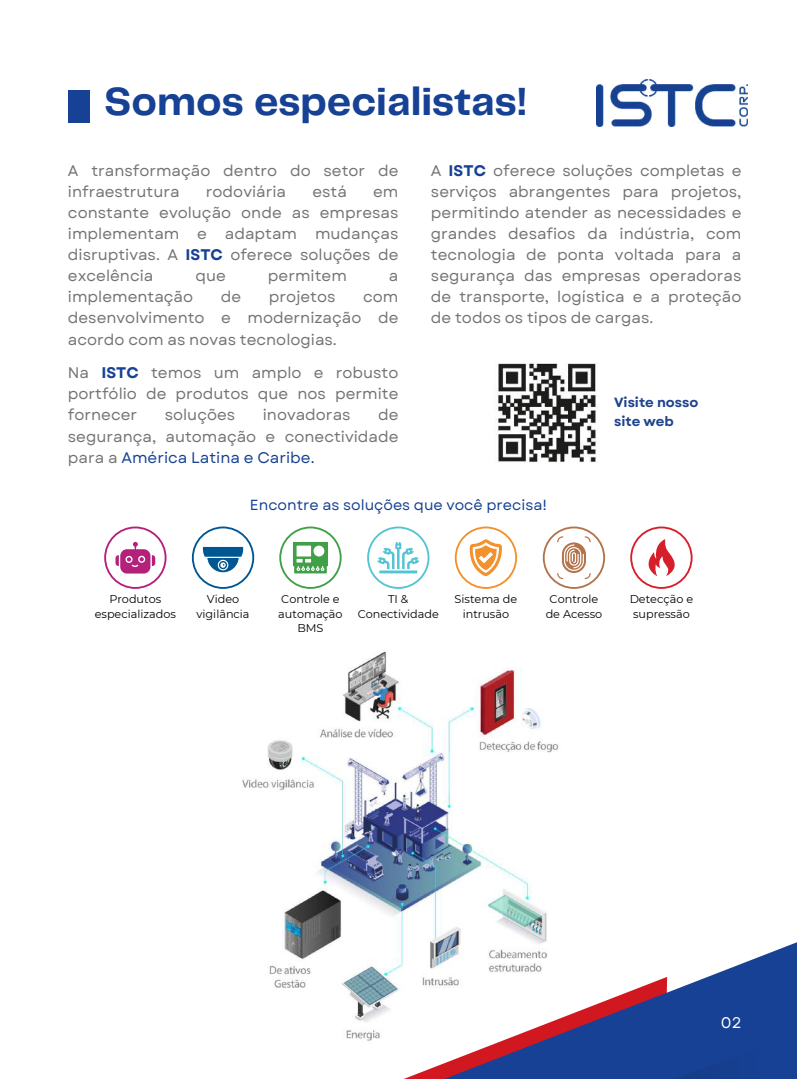
<style>
.page{position:relative;width:797px;height:1079px;background:#fff}
.page>*{position:absolute;margin:0;border:0;box-sizing:border-box;transform-origin:0 0}
.t1{font:700 40.81px "Telegraf";color:#164194}
.t2{font:15.38px/21.1px "Garet";color:#737373;text-align:justify}
.t3{font:15.38px "Garet";color:#fff}
.t4{font:14.62px "Garet";color:#164194}
.t5{font:700 13.38px/18.3px "Garet";color:#1f448e}
.t6{font:11.25px/14.6px "Montserrat";color:#000;text-align:center}
.s1{font-weight:700;color:#164194}
.s2{color:#164194}
</style>
<div class="page">
<div style="left:68px;top:90px;width:21px;height:33px;background:#164194"></div>
<img style="left:242px;top:651px;width:317px;height:273px">
<svg style="left:269px;top:924px;width:528px;height:154px"></svg>
<svg style="left:460px;top:1020px;width:337px;height:58px;background:#3c4e92"></svg>
<img style="left:596px;top:80px;width:151px;height:47px">
<img style="left:497px;top:363px;width:102px;height:100px">
<svg style="left:104px;top:526px;width:63px;height:62px"></svg>
<svg style="left:455px;top:526px;width:62px;height:62px"></svg>
<svg style="left:630px;top:526px;width:62px;height:62px"></svg>
<svg style="left:543px;top:526px;width:62px;height:62px"></svg>
<svg style="left:367px;top:526px;width:62px;height:62px"></svg>
<svg style="left:279px;top:526px;width:63px;height:62px"></svg>
<svg style="left:192px;top:526px;width:62px;height:62px"></svg>
<h1 class="t1" style="left:104px;top:84px;width:424px">Somos especialistas!</h1>
<p class="t2" style="left:68px;top:160px;width:332px">A transformação dentro do setor de infraestrutura</p>
<p class="t2" style="left:206px;top:181px;width:82px">rodoviária</p>
<p class="t2" style="left:312px;top:181px;width:36px">está</p>
<p class="t2" style="left:68px;top:181px;width:332px;text-indent:305px">em constante evolução onde as empresas implementam e adaptam mudanças disruptivas. A <span class="s1">ISTC</span> oferece soluções de excelência</p>
<p class="t2" style="left:196px;top:265px;width:32px">que</p>
<p class="t2" style="left:268px;top:265px;width:80px">permitem</p>
<p class="t2" style="left:389px;top:265px;width:11px">a</p>
<p class="t2" style="left:68px;top:286px;width:127px">implementação</p>
<p class="t2" style="left:221px;top:286px;width:22px">de</p>
<p class="t2" style="left:269px;top:286px;width:68px">projetos</p>
<p class="t2" style="left:68px;top:286px;width:332px;text-indent:295px">com desenvolvimento e modernização de acordo com as novas tecnologias.</p>
<p class="t2" style="left:68px;top:362px;width:332px">Na <span class="s1">ISTC</span> temos um amplo e robusto portfólio de produtos que nos permite fornecer</p>
<p class="t2" style="left:68px;top:404px;width:332px;text-indent:310px">de segurança, automação e conectividade para a <span class="s2">América Latina e Caribe.</span></p>
<p class="t2" style="left:165px;top:404px;width:72px">soluções</p>
<p class="t2" style="left:263px;top:404px;width:89px">inovadoras</p>
<p class="t2" style="left:431px;top:160px;width:312px">A <span class="s1">ISTC</span> oferece soluções completas e serviços abrangentes para projetos, permitindo atender as necessidades e grandes desafios da indústria, com tecnologia de ponta voltada para a segurança das empresas operadoras de transporte, logística e a proteção de todos os tipos de cargas.</p>
<p class="t5" style="left:614px;top:393px;width:86px">Visite nosso site web</p>
<p class="t4" style="left:250px;top:494px;width:299px">Encontre as soluções que você precisa!</p>
<p class="t6" style="left:95px;top:591px;width:83px">Produtos especializados</p>
<p class="t6" style="left:455px;top:591px;width:64px">Sistema de intrusão</p>
<p class="t6" style="left:630px;top:591px;width:65px">Detecção e supressão</p>
<p class="t6" style="left:196px;top:591px;width:55px">Video vigilância</p>
<p class="t6" style="left:278px;top:591px;width:66px">Controle e automação<br>BMS</p>
<p class="t6" style="left:546px;top:591px;width:58px">Controle de Acesso</p>
<p class="t6" style="left:358px;top:591px;width:83px">TI &amp;<br>Conectividade</p>
<p class="t3" style="left:721px;top:1011px;width:22px">02</p>
</div>
